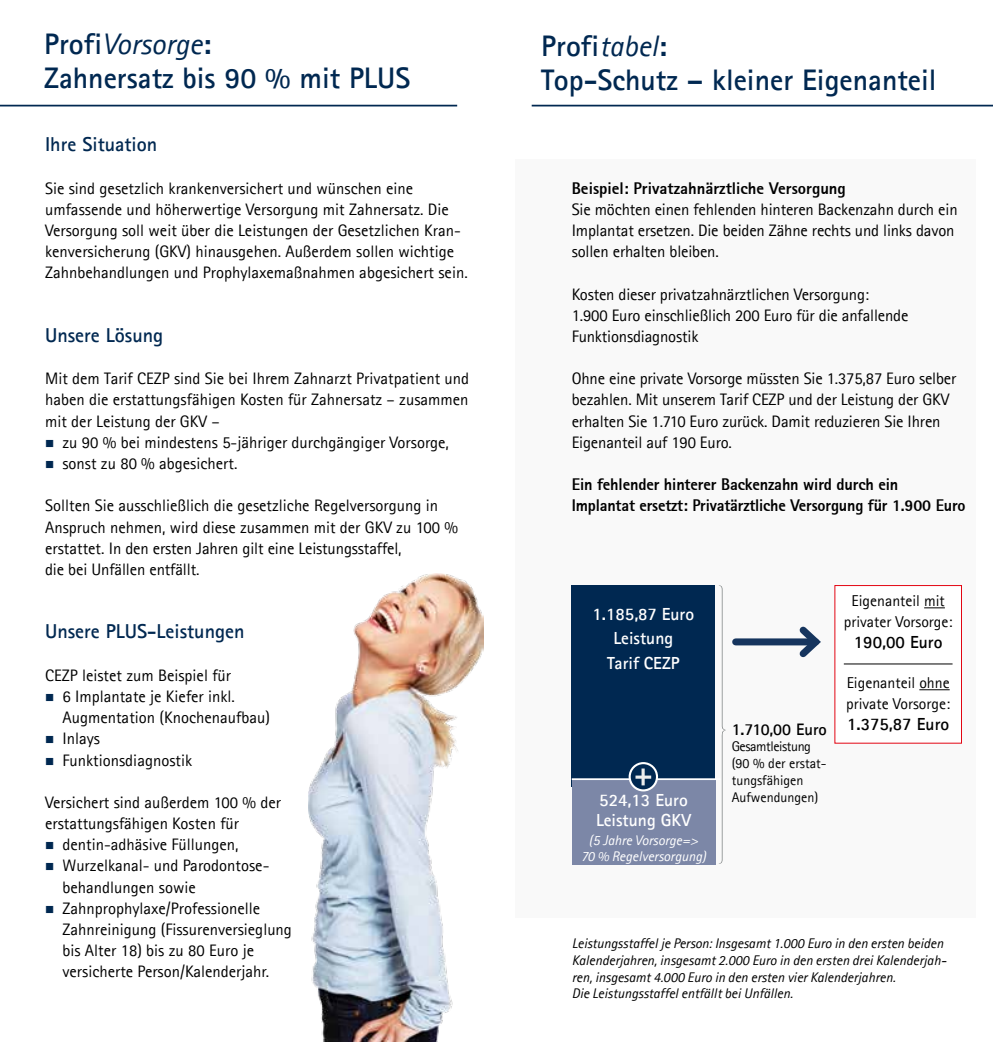
<style>
.page{position:relative;width:993px;height:1042px;background:#fff}
.page>*{position:absolute;margin:0;border:0;box-sizing:border-box;transform-origin:0 0}
.t1{font:700 29.75px/34.1px "Agfa Rotis Sans Serif";color:#002851}
.t2{font:700 20.12px "Agfa Rotis Sans Serif";color:#002851}
.t3{font:700 17.5px/24.2px "Agfa Rotis Sans Serif";color:#fff;text-align:center}
.t4{font:700 17.5px "Agfa Rotis Sans Serif";color:#000}
.t5{font:16.62px/21.2px "Agfa Rotis Sans Serif";color:#000}
.t6{font:800 16.62px/21.2px "Agfa Rotis Sans Serif";letter-spacing:-.01em;color:#000}
.t7{font:700 16.62px "Agfa Rotis Sans Serif";color:#000}
.t8{font:15.75px/21px "Agfa Rotis Sans Serif";color:#000;text-align:center}
.t9{font:italic 14px/16.8px "Agfa Rotis Sans Serif";color:#000}
.t10{font:14px/16.8px "Agfa Rotis Sans Serif";color:#000}
.t11{font:italic 14px/15.8px "Agfa Rotis Sans Serif";color:#fff;text-align:center}
.s1{font-weight:400;font-style:italic}
</style>
<div class="page">
<div style="left:515px;top:159px;width:460px;height:758px;background:#f9f9f9"></div>
<hr style="left:0;top:105px;width:457px;height:1px;background:#002851">
<hr style="left:531px;top:105px;width:461px;height:1px;background:#002851">
<div style="left:834px;top:585px;width:127px;height:158px;background:#fff"></div>
<svg style="left:924px;top:607px;width:20px;height:1px"></svg>
<hr style="left:919px;top:689px;width:30px;height:1px;background:#000">
<div style="left:571px;top:585px;width:143px;height:202px;background:#002851"></div>
<svg style="left:719px;top:585px;width:6px;height:279px"></svg>
<div style="left:571px;top:780px;width:144px;height:84px;background:#7c87a7"></div>
<hr style="left:843px;top:663px;width:109px;height:1px;background:#000">
<div style="left:735px;top:638px;width:80px;height:7px;background:#16355e"></div>
<svg style="left:793px;top:626px;width:28px;height:32px"></svg>
<hr style="left:571px;top:778px;width:149px;height:2px;background:#fff">
<svg style="left:629px;top:763px;width:27px;height:27px"></svg>
<div style="left:628px;top:762px;width:29px;height:29px;border:2px solid #fff;border-radius:50%"></div>
<hr style="left:641px;top:768px;width:3px;height:17px;background:#eceded">
<svg style="left:635px;top:775px;width:16px;height:4px"></svg>
<img style="left:308px;top:573px;width:175px;height:469px">
<h1 class="t1" style="left:44px;top:27px;width:367px">Profi<span class="s1">Vorsorge</span>:<br>Zahnersatz bis 90 % mit PLUS</h1>
<p class="t2" style="left:45px;top:132px;width:114px">Ihre Situation</p>
<p class="t5" style="left:45px;top:177px;width:424px">Sie sind gesetzlich krankenversichert und wünschen eine umfassende und höherwertige Versorgung mit Zahnersatz. Die Versorgung soll weit über die Leistungen der Gesetzlichen Kran&shy;kenversicherung (GKV) hinausgehen. Außerdem sollen wichtige Zahnbehandlungen und Prophylaxemaßnahmen abgesichert sein.</p>
<p class="t2" style="left:45px;top:322px;width:120px">Unsere Lösung</p>
<p class="t5" style="left:45px;top:368px;width:425px;text-align:justify">Mit dem Tarif CEZP sind Sie bei Ihrem Zahnarzt Privatpatient und haben die erstattungsfähigen Kosten für Zahnersatz – zusammen mit der Leistung der GKV –</p>
<p class="t5" style="left:62px;top:431px;width:388px">zu 90 % bei mindestens 5-jähriger durchgängiger Vorsorge, sonst zu 80 % abgesichert.</p>
<p class="t5" style="left:45px;top:495px;width:414px">Sollten Sie ausschließlich die gesetzliche Regelversorgung in Anspruch nehmen, wird diese zusammen mit der GKV zu 100 % erstattet. In den ersten Jahren gilt eine Leistungsstaffel,<br>die bei Unfällen entfällt.</p>
<p class="t2" style="left:45px;top:619px;width:201px">Unsere PLUS-Leistungen</p>
<p class="t5" style="left:62px;top:664px;width:209px;text-indent:-17px">CEZP leistet zum Beispiel für<br>6 Implantate je Kiefer inkl.<br>Augmentation (Knochenaufbau)<br>Inlays<br>Funktionsdiagnostik</p>
<p class="t5" style="left:45px;top:791px;width:237px">Versichert sind außerdem 100 % der</p>
<p class="t5" style="left:45px;top:812px;width:195px">erstattungsfähigen Kosten für</p>
<p class="t5" style="left:62px;top:834px;width:178px">dentin-adhäsive Füllungen,</p>
<p class="t5" style="left:62px;top:855px;width:208px">Wurzelkanal- und Parodontose-</p>
<p class="t5" style="left:62px;top:876px;width:135px">behandlungen sowie</p>
<p class="t5" style="left:62px;top:897px;width:199px">Zahnprophylaxe/Professionelle</p>
<p class="t5" style="left:62px;top:918px;width:231px">Zahnreinigung (Fissurenversieglung</p>
<p class="t5" style="left:62px;top:939px;width:193px">bis Alter 18) bis zu 80 Euro je</p>
<p class="t5" style="left:62px;top:961px;width:208px">versicherte Person/Kalenderjahr.</p>
<h1 class="t1" style="left:541px;top:28px;width:396px">Profi<span class="s1">tabel</span>:<br>Top-Schutz – kleiner Eigenanteil</h1>
<p class="t6" style="left:571px;top:177px;width:275px">Beispiel: Privatzahnärztliche Versorgung</p>
<p class="t5" style="left:571px;top:198px;width:387px">Sie möchten einen fehlenden hinteren Backenzahn durch ein<br>Implantat ersetzen. Die beiden Zähne rechts und links davon sollen erhalten bleiben.</p>
<p class="t5" style="left:571px;top:283px;width:338px">Kosten dieser privatzahnärztlichen Versorgung:<br>1.900 Euro einschließlich 200 Euro für die anfallende<br>Funktionsdiagnostik</p>
<p class="t5" style="left:571px;top:368px;width:386px">Ohne eine private Vorsorge müssten Sie 1.375,87 Euro selber bezahlen. Mit unserem Tarif CEZP und der Leistung der GKV erhalten Sie 1.710 Euro zurück. Damit reduzieren Sie Ihren Eigenanteil auf 190 Euro.</p>
<p class="t6" style="left:571px;top:474px;width:395px">Ein fehlender hinterer Backenzahn wird durch ein<br>Implantat ersetzt: Privatärztliche Versorgung für 1.900 Euro</p>
<p class="t3" style="left:592px;top:602px;width:103px">1.185,87 Euro<br>Leistung<br>Tarif CEZP</p>
<p class="t3" style="left:596px;top:790px;width:96px;line-height:19.2px;text-align:left">524,13 Euro<br>Leistung GKV</p>
<p class="t11" style="left:581px;top:832px;width:126px">(5 Jahre Vorsorge=&gt;<br>70 % Regelversorgung)</p>
<p class="t7" style="left:731px;top:718px;width:97px">1.710,00 Euro</p>
<p class="t10" style="left:731px;top:738px;width:96px">Gesamtleistung (90 % der erstat&shy;tungsfähigen<br>Aufwendungen)</p>
<p class="t8" style="left:843px;top:590px;width:110px">Eigenanteil mit privater Vorsorge:</p>
<p class="t4" style="left:853px;top:631px;width:90px">190,00 Euro</p>
<p class="t8" style="left:846px;top:671px;width:105px;text-align:left">Eigenanteil ohne private Vorsorge:</p>
<p class="t4" style="left:846px;top:713px;width:104px">1.375,87 Euro</p>
<p class="t9" style="left:571px;top:935px;width:376px">Leistungsstaffel je Person: Insgesamt 1.000 Euro in den ersten beiden Kalenderjahren, insgesamt 2.000 Euro in den ersten drei Kalenderjah&shy;ren, insgesamt 4.000 Euro in den ersten vier Kalenderjahren.<br>Die Leistungsstaffel entfällt bei Unfällen.</p>
</div>
